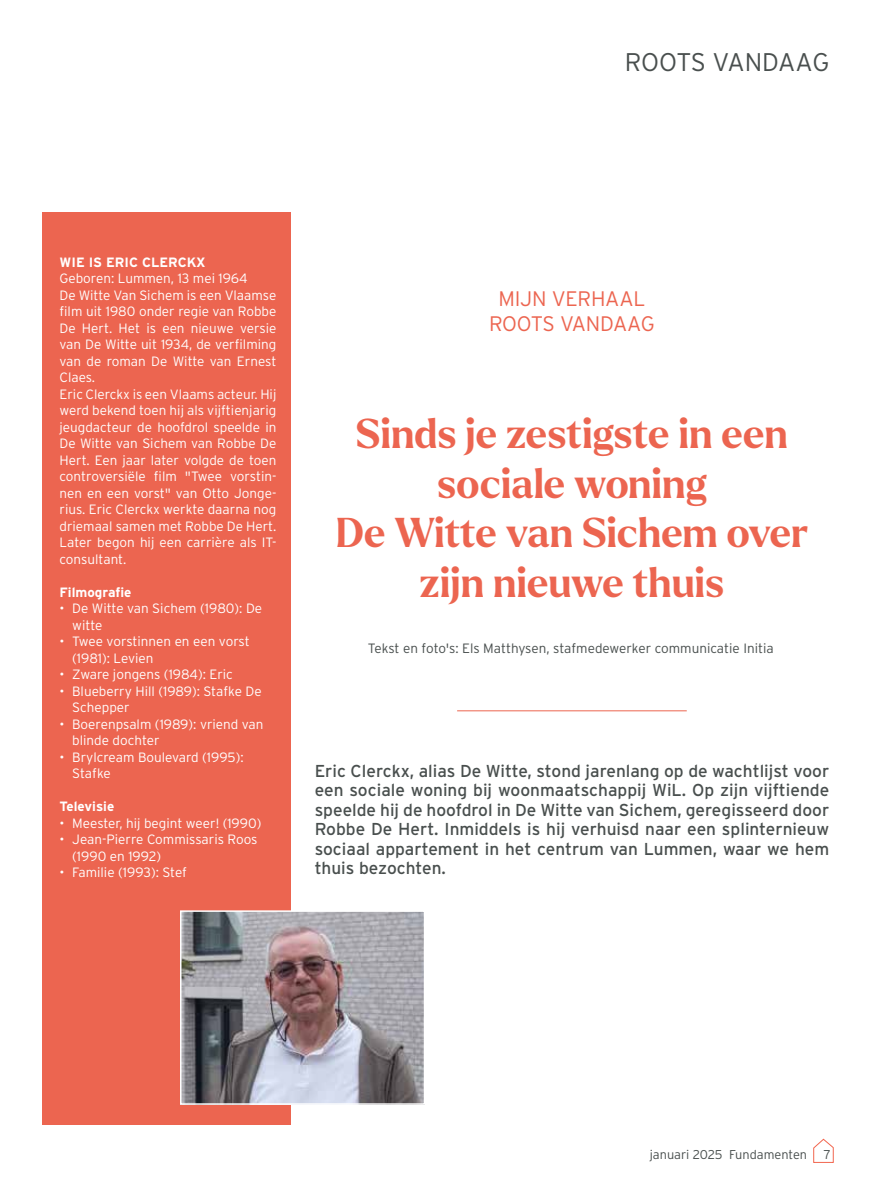
<style>
.page{position:relative;width:893px;height:1191px;background:#fff}
.page>*{position:absolute;margin:0;border:0;box-sizing:border-box;transform-origin:0 0}
.t1{font:700 40.5px/49.5px "Larken";color:#ec6550;text-align:center}
.t2{font:300 25.5px "Interstate";letter-spacing:-.015em;color:#494f4e}
.t3{font:300 21px/25.2px "Interstate";letter-spacing:-.01em;color:#ec6550;text-align:center}
.t4{font:17.25px/19.5px "Interstate";color:#494f4e;text-align:justify}
.t5{font:300 13.5px/16.5px "Interstate";color:#fff}
.t6{font:300 13.5px "Interstate";color:#494f4e}
.t7{font:700 13.5px "Interstate";color:#fff}
.t8{font:300 12.75px "Interstate";color:#494f4e}
</style>
<div class="page">
<svg style="left:813px;top:1138px;width:21px;height:25px"></svg>
<div style="left:43px;top:213px;width:248px;height:912px;background:#ec6550"></div>
<hr style="left:457px;top:710px;width:230px;height:1px;background:#ec6550">
<img style="left:183px;top:913px;width:239px;height:188px">
<div style="left:180px;top:910px;width:245px;height:194px;border:2px solid #fff"></div>
<h2 class="t2" style="left:625px;top:48px;width:206px">ROOTS VANDAAG</h2>
<p class="t7" style="left:60px;top:254px;width:148px">WIE IS ERIC CLERCKX</p>
<p class="t5" style="left:60px;top:270px;width:218px">Geboren: Lummen, 13 mei 1964<br>De Witte Van Sichem is een Vlaamse film uit 1980 onder regie van Robbe<br>De Hert. Het is een nieuwe versie van De Witte uit 1934, de verfilming van de roman De Witte van Ernest<br>Claes.<br>Eric Clerckx is een Vlaams acteur. Hij werd bekend toen hij als vijftienjarig jeugdacteur de hoofdrol speelde in<br>De Witte van Sichem van Robbe De<br>Hert. Een jaar later volgde de toen controversiële film "Twee vorstin&shy;nen en een vorst" van Otto Jonge&shy;rius. Eric Clerckx werkte daarna nog driemaal samen met Robbe De Hert.<br>Later begon hij een carrière als IT&shy;consultant.</p>
<p class="t7" style="left:60px;top:584px;width:73px">Filmografie</p>
<p class="t5" style="left:72px;top:600px;width:191px;text-indent:-13px">• De Witte van Sichem (1980): De witte</p>
<p class="t5" style="left:72px;top:633px;width:179px;text-indent:-13px">• Twee vorstinnen en een vorst (1981): Levien</p>
<p class="t5" style="left:60px;top:666px;width:175px">• Zware jongens (1984): Eric</p>
<p class="t5" style="left:72px;top:682px;width:191px;text-indent:-13px">• Blueberry Hill (1989): Stafke De<br>Schepper</p>
<p class="t5" style="left:72px;top:715px;width:193px;text-indent:-13px">• Boerenpsalm (1989): vriend van blinde dochter</p>
<p class="t5" style="left:72px;top:748px;width:173px;text-indent:-13px">• Brylcream Boulevard (1995):<br>Stafke</p>
<p class="t7" style="left:60px;top:799px;width:56px">Televisie</p>
<p class="t5" style="left:60px;top:814px;width:204px">• Meester, hij begint weer! (1990)</p>
<p class="t5" style="left:72px;top:831px;width:187px;text-indent:-13px">• Jean-Pierre Commissaris Roos (1990 en 1992)</p>
<p class="t5" style="left:60px;top:864px;width:129px">• Familie (1993): Stef</p>
<h3 class="t3" style="left:489px;top:286px;width:167px">MIJN VERHAAL<br>ROOTS VANDAAG</h3>
<h1 class="t1" style="left:336px;top:409px;width:474px">Sinds je zestigste in een sociale woning<br>De Witte van Sichem over zijn nieuwe thuis</h1>
<p class="t6" style="left:368px;top:640px;width:407px">Tekst en foto's: Els Matthysen, stafmedewerker communicatie Initia</p>
<p class="t4" style="left:315px;top:760px;width:516px">Eric Clerckx, alias De Witte, stond jarenlang op de wachtlijst voor een sociale woning bij woonmaatschappij WiL. Op zijn vijftiende speelde hij de hoofdrol in De Witte van Sichem, geregisseerd door Robbe De Hert. Inmiddels is hij verhuisd naar een splinternieuw sociaal appartement in het centrum van Lummen, waar we hem thuis bezochten.</p>
<p class="t8" style="left:650px;top:1147px;width:159px">januari 2025 Fundamenten</p>
<p class="t8" style="left:824px;top:1147px;width:9px">7</p>
</div>
